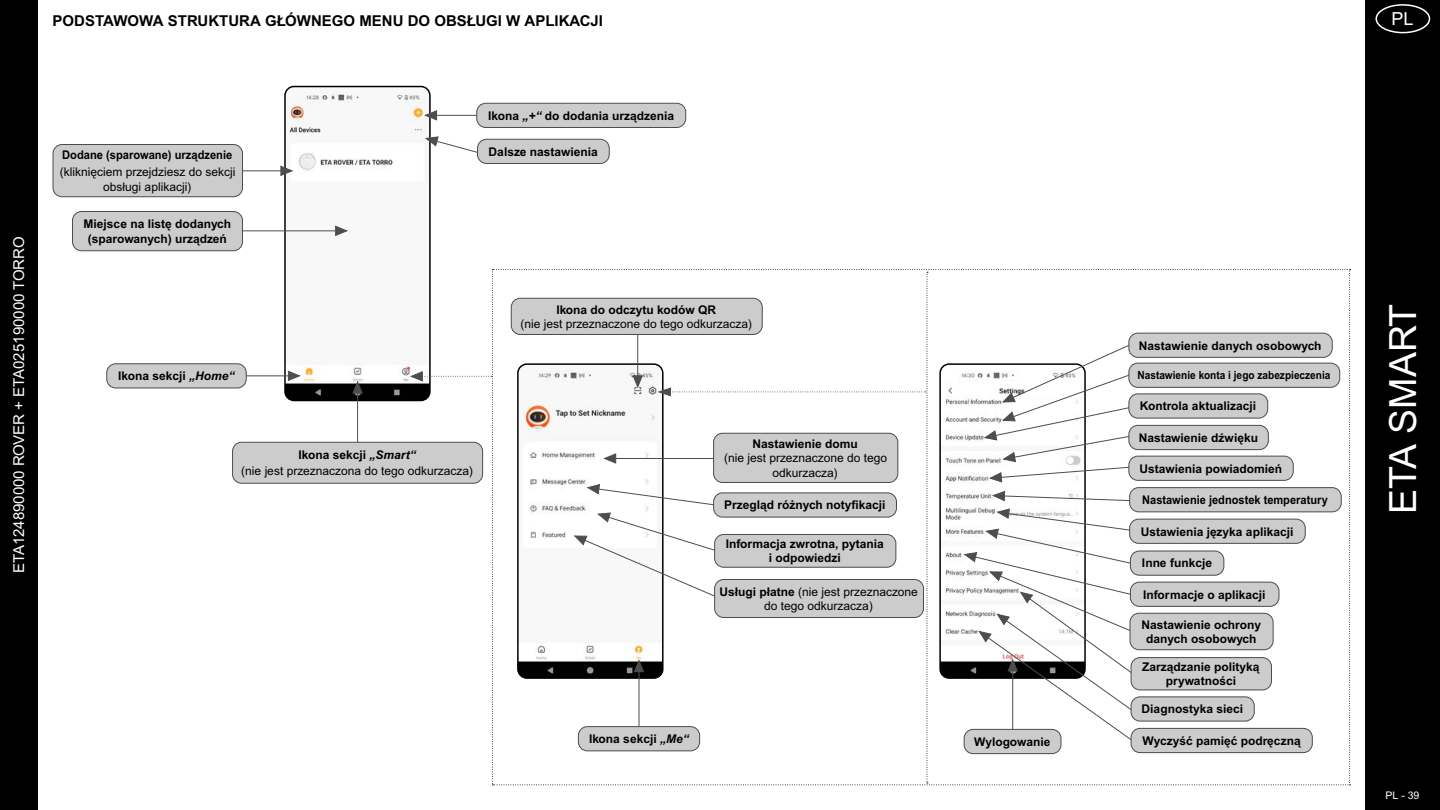
<style>
.page{position:relative;width:1440px;height:810px;background:#fff}
.page>*{position:absolute;margin:0;border:0;box-sizing:border-box;transform-origin:0 0}
.t1{font:37.5px "Arial MT Pro";color:#fff}
.t2{font:18px "Arial MT Pro";color:#fff}
.t3{font:700 15px "Arial MT Pro";color:#000}
.t4{font:15px "Arial MT Pro";color:#fff}
.t5{font:700 12px/14.4px "Arial MT Pro";color:#000;text-align:center}
.t6{font:12px/14.4px "Arial MT Pro";color:#000;text-align:center}
.t7{font:700 12px "Arial MT Pro";color:#000;scale:.92 1}
.t8{font:700 12px "Arial MT Pro";color:#000;scale:.93 1}
.t9{font:700 11.25px "Arial MT Pro";color:#000;scale:.9 1}
.t10{font:10.5px "Arial MT Pro";color:#fff}
.s1{font-style:italic}
.s2{font-weight:700}
.s3{font-weight:700;font-style:italic}
</style>
<div class="page">
<div style="left:1365px;top:0;width:75px;height:810px;background:#000"></div>
<div style="left:1376px;top:4px;width:54px;height:29px;border:2px solid #fff;border-radius:50%"></div>
<div style="left:0;top:0;width:38px;height:810px;background:#000"></div>
<img style="left:287px;top:89px;width:141px;height:309px">
<div style="left:284px;top:86px;width:147px;height:315px;border:2px solid #000;border-radius:9px"></div>
<div style="left:107px;top:364px;width:139px;height:24px;background:#ccc;border-radius:9px"></div>
<div style="left:106px;top:363px;width:141px;height:26px;border:1px solid #4d4d4d;border-radius:9px"></div>
<svg style="left:288px;top:370px;width:12px;height:12px"></svg>
<hr style="left:246px;top:375px;width:43px;height:1px;background:#4d4d4d">
<svg style="left:335px;top:225px;width:13px;height:12px"></svg>
<hr style="left:240px;top:230px;width:96px;height:1px;background:#4d4d4d">
<div style="left:73px;top:212px;width:169px;height:39px;background:#ccc;border-radius:9px"></div>
<div style="left:72px;top:211px;width:171px;height:40px;border:1px solid #4d4d4d;border-radius:9px"></div>
<svg style="left:280px;top:165px;width:13px;height:12px"></svg>
<hr style="left:239px;top:170px;width:43px;height:1px;background:#4d4d4d">
<div style="left:53px;top:145px;width:189px;height:52px;background:#ccc;border-radius:9px"></div>
<div style="left:53px;top:144px;width:190px;height:53px;border:1px solid #4d4d4d;border-radius:9px"></div>
<svg style="left:425px;top:110px;width:12px;height:11px"></svg>
<hr style="left:436px;top:115px;width:43px;height:1px;background:#4d4d4d">
<div style="left:477px;top:103px;width:209px;height:24px;background:#ccc;border-radius:9px"></div>
<div style="left:476px;top:103px;width:210px;height:25px;border:1px solid #4d4d4d;border-radius:9px"></div>
<svg style="left:425px;top:136px;width:54px;height:17px"></svg>
<div style="left:478px;top:139px;width:131px;height:24px;background:#ccc;border-radius:9px"></div>
<div style="left:477px;top:139px;width:133px;height:25px;border:1px solid #4d4d4d;border-radius:9px"></div>
<svg style="left:352px;top:381px;width:11px;height:13px"></svg>
<hr style="left:357px;top:392px;width:1px;height:52px;background:#4d4d4d">
<div style="left:233px;top:442px;width:250px;height:41px;background:#ccc;border-radius:9px"></div>
<div style="left:232px;top:442px;width:251px;height:42px;border:1px solid #4d4d4d;border-radius:9px"></div>
<svg style="left:410px;top:269px;width:941px;height:516px"></svg>
<div style="left:1131px;top:658px;width:140px;height:32px;background:#ccc;border-radius:9px"></div>
<div style="left:1131px;top:657px;width:141px;height:33px;border:1px solid #4d4d4d;border-radius:9px"></div>
<div style="left:1131px;top:697px;width:123px;height:24px;background:#ccc;border-radius:9px"></div>
<div style="left:1131px;top:696px;width:124px;height:26px;border:1px solid #4d4d4d;border-radius:9px"></div>
<p class="t3" style="left:52px;top:12px;width:552px">PODSTAWOWA STRUKTURA GŁÓWNEGO MENU DO OBSŁUGI W APLIKACJI</p>
<p class="t4" style="left:10px;top:573px;width:338px;rotate:-90deg">ETA124890000 ROVER + ETA025190000 TORRO</p>
<p class="t8" style="left:62px;top:148px;width:185px">Dodane (sparowane) urządzenie</p>
<p class="t6" style="left:60px;top:165px;width:177px">(kliknięciem przejdziesz do sekcji obsługi aplikacji)</p>
<p class="t5" style="left:84px;top:217px;width:149px">Miejsce na listę dodanych (sparowanych) urządzeń</p>
<p class="t5" style="left:488px;top:109px;width:187px">Ikona <span class="s1">„+“</span> do dodania urządzenia</p>
<p class="t5" style="left:489px;top:145px;width:111px">Dalsze nastawienia</p>
<p class="t5" style="left:118px;top:369px;width:118px">Ikona sekcji <span class="s1">„Home“</span></p>
<p class="t6" style="left:241px;top:447px;width:233px;line-height:16.6px"><span class="s2">Ikona sekcji</span> <span class="s3">„Smart“<br></span>(nie jest przeznaczona do tego odkurzacza)</p>
<p class="t5" style="left:556px;top:303px;width:161px">Ikona do odczytu kodów QR</p>
<p class="t6" style="left:520px;top:317px;width:233px">(nie jest przeznaczone do tego odkurzacza)</p>
<p class="t5" style="left:753px;top:437px;width:107px">Nastawienie domu</p>
<p class="t6" style="left:724px;top:451px;width:165px">(nie jest przeznaczone do tego odkurzacza)</p>
<p class="t5" style="left:724px;top:498px;width:163px">Przegląd różnych notyfikacji</p>
<p class="t5" style="left:726px;top:537px;width:159px">Informacja zwrotna, pytania i odpowiedzi</p>
<p class="t6" style="left:719px;top:585px;width:200px"><span class="s2">Usługi płatne</span> (nie jest przeznaczone do tego odkurzacza)</p>
<p class="t5" style="left:589px;top:732px;width:101px">Ikona sekcji <span class="s1">„Me“</span></p>
<h2 class="t2" style="left:1391px;top:9px;width:24px">PL</h2>
<p class="t5" style="left:1139px;top:339px;width:184px">Nastawienie danych osobowych</p>
<p class="t9" style="left:1138px;top:369px;width:216px">Nastawienie konta i jego zabezpieczenia</p>
<p class="t5" style="left:1140px;top:399px;width:118px">Kontrola aktualizacji</p>
<p class="t5" style="left:1139px;top:431px;width:121px">Nastawienie dźwięku</p>
<p class="t5" style="left:1139px;top:462px;width:144px">Ustawienia powiadomień</p>
<p class="t7" style="left:1142px;top:493px;width:203px">Nastawienie jednostek temperatury</p>
<p class="t5" style="left:1141px;top:525px;width:154px">Ustawienia języka aplikacji</p>
<p class="t5" style="left:1142px;top:556px;width:72px">Inne funkcje</p>
<p class="t5" style="left:1143px;top:588px;width:124px">Informacje o aplikacji</p>
<p class="t5" style="left:1142px;top:618px;width:121px">Nastawienie ochrony danych osobowych</p>
<p class="t5" style="left:1142px;top:660px;width:119px">Zarządzanie polityką prywatności</p>
<p class="t5" style="left:1142px;top:702px;width:103px">Diagnostyka sieci</p>
<p class="t5" style="left:974px;top:735px;width:78px">Wylogowanie</p>
<p class="t5" style="left:1142px;top:734px;width:160px">Wyczyść pamięć podręczną</p>
<h1 class="t1" style="left:1381px;top:514px;width:212px;rotate:-90deg">ETA SMART</h1>
<p class="t10" style="left:1386px;top:789px;width:35px">PL - 39</p>
</div>
